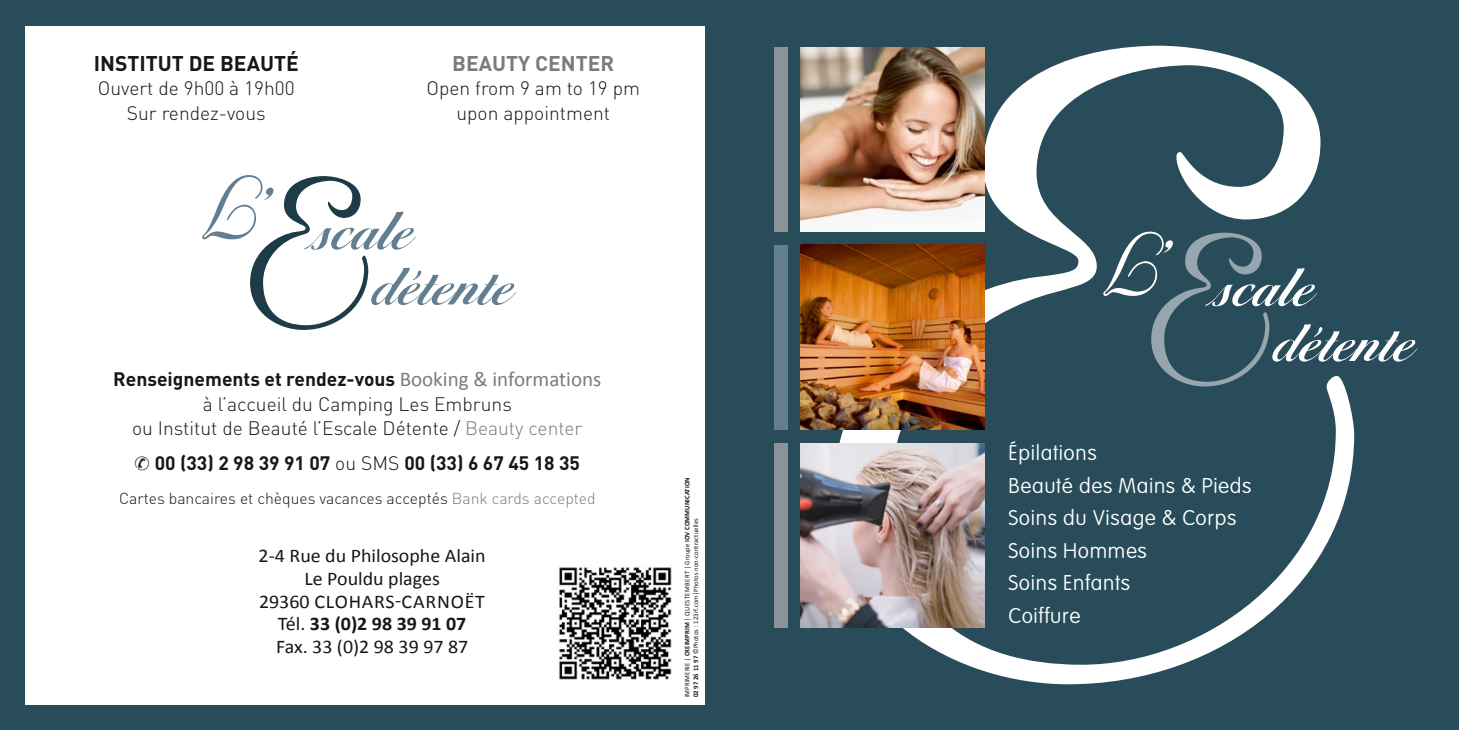
<style>
.page{position:relative;width:1459px;height:730px;background:#fff}
.page>*{position:absolute;margin:0;border:0;box-sizing:border-box;transform-origin:0 0}
.t1{font:62.3px/55.3px "OPTI Dianna Script Bold Agen";color:#fff}
.t2{font:62.3px/55.3px "OPTI Dianna Script Bold Agen";color:#637e90}
.t3{font:100 21px/32.4px "VAG Rounded";letter-spacing:.03em;color:#fff}
.t4{font:700 21px "DIN";color:#181716}
.t5{font:700 21px "DIN";color:#7a7b7a}
.t6{font:300 19.25px/24.5px "DIN";color:#181716;text-align:center}
.t7{font:19.25px/22.8px "Calibri";color:#181716;text-align:center}
.t8{font:700 19.25px "DIN";color:#181716}
.t9{font:300 15.75px "DIN";color:#181716}
.t10{font:7px/8.4px "Calibri";letter-spacing:.02em;color:#181716;scale:.95 1}
.s1{font-weight:700}
.s2{font-family:"Calibri";font-weight:400;font-size:21px;color:#7a7b7a}
.s3{color:#7a7b7a}
.s4{font-weight:300}
</style>
<div class="page">
<div style="left:714px;top:0;width:744px;height:729px;background:#284c59"></div>
<svg style="left:834px;top:46px;width:520px;height:638px"></svg>
<div style="left:774px;top:47px;width:13px;height:185px;background:#8b9397"></div>
<div style="left:774px;top:245px;width:13px;height:184px;background:#637e90"></div>
<div style="left:774px;top:442px;width:13px;height:185px;background:#8b9397"></div>
<img style="left:800px;top:443px;width:184px;height:184px">
<img style="left:800px;top:245px;width:184px;height:184px">
<img style="left:800px;top:47px;width:184px;height:184px">
<img style="left:559px;top:567px;width:113px;height:113px">
<div style="left:704px;top:0;width:25px;height:729px;background:#284c59"></div>
<div style="left:0;top:0;width:729px;height:26px;background:#284c59"></div>
<div style="left:0;top:704px;width:729px;height:25px;background:#284c59"></div>
<div style="left:0;top:0;width:25px;height:729px;background:#284c59"></div>
<svg style="left:202px;top:175px;width:166px;height:155px"></svg>
<p class="t4" style="left:94px;top:49px;width:207px">INSTITUT DE BEAUTÉ</p>
<p class="t6" style="left:98px;top:76px;width:198px">Ouvert de 9h00 à 19h00<br>Sur rendez-vous</p>
<p class="t5" style="left:452px;top:49px;width:163px">BEAUTY CENTER</p>
<p class="t6" style="left:426px;top:76px;width:215px">Open from 9 am to 19 pm upon appointment</p>
<h1 class="t2" style="left:377px;top:201px;width:143px;text-indent:-57px">scale détente</h1>
<p class="t6" style="left:113px;top:367px;width:489px"><span class="s1">Renseignements et rendez-vous</span> <span class="s2">Booking &amp; informations </span>à l’accueil du Camping Les Embruns<br>ou Institut de Beauté l’Escale Détente / <span class="s3">Beauty center</span></p>
<p class="t8" style="left:155px;top:450px;width:427px">00 (33) 2 98 39 91 07 <span class="s4">ou SMS</span> 00 (33) 6 67 45 18 35</p>
<p class="t9" style="left:119px;top:488px;width:478px">Cartes bancaires et chèques vacances acceptés <span class="s3">Bank cards accepted</span></p>
<p class="t7" style="left:259px;top:544px;width:228px">2-4 Rue du Philosophe Alain<br>Le Pouldu plages<br>29360 CLOHARS-CARNOËT<br>Tél. <span class="s1">33 (0)2 98 39 91 07<br></span>Fax. 33 (0)2 98 39 97 87</p>
<p class="t10" style="left:683px;top:697px;width:233px;rotate:-90deg">IMPRIMERIE | <span class="s1">CREIMPRIM</span> | QUESTEMBERT | Groupe <span class="s1">IOV COMMUNICATION<br>02 97 26 11 97</span> ©Photos : 123rf.com|Photos non-contractuelles</p>
<h1 class="t1" style="left:1277px;top:258px;width:143px;text-indent:-57px">scale détente</h1>
<p class="t3" style="left:1008px;top:437px;width:244px">Épilations<br>Beauté des Mains &amp; Pieds<br>Soins du Visage &amp; Corps<br>Soins Hommes<br>Soins Enfants<br>Coiffure</p>
</div>
